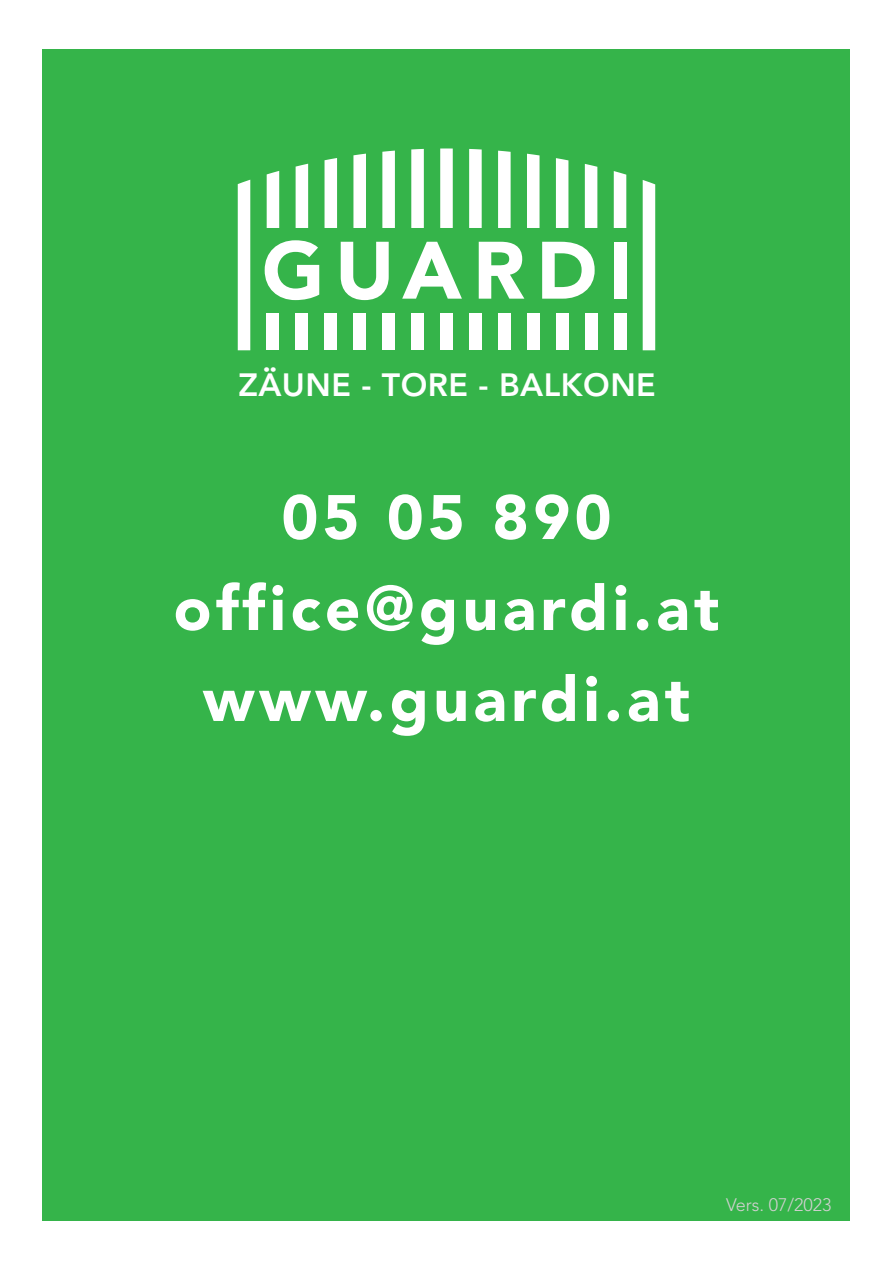
<style>
.page{position:relative;width:893px;height:1263px;background:#fff}
.page>*{position:absolute;margin:0;border:0;box-sizing:border-box;transform-origin:0 0}
.t1{font:900 62.1px "Avenir LT Std";letter-spacing:.07em;color:#fff}
.t2{font:800 31.95px "Avenir LT Std";letter-spacing:.015em;color:#fff}
.t3{font:300 18px "Avenir LT Std";color:#d1d0d0}
</style>
<div class="page">
<div style="left:43px;top:49px;width:807px;height:1171px;background:#35b44a"></div>
<svg style="left:265px;top:240px;width:54px;height:60px"></svg>
<svg style="left:341px;top:242px;width:48px;height:58px"></svg>
<svg style="left:402px;top:242px;width:60px;height:57px"></svg>
<svg style="left:479px;top:242px;width:45px;height:57px"></svg>
<svg style="left:542px;top:242px;width:53px;height:57px"></svg>
<div style="left:643px;top:180px;width:12px;height:170px;background:#fff"></div>
<svg style="left:614px;top:171px;width:12px;height:57px"></svg>
<div style="left:614px;top:313px;width:12px;height:37px;background:#fff"></div>
<div style="left:585px;top:313px;width:12px;height:37px;background:#fff"></div>
<svg style="left:585px;top:164px;width:12px;height:64px"></svg>
<svg style="left:556px;top:158px;width:12px;height:70px"></svg>
<div style="left:556px;top:313px;width:12px;height:37px;background:#fff"></div>
<svg style="left:527px;top:154px;width:12px;height:74px"></svg>
<div style="left:527px;top:313px;width:12px;height:37px;background:#fff"></div>
<div style="left:498px;top:313px;width:13px;height:37px;background:#fff"></div>
<svg style="left:498px;top:151px;width:13px;height:77px"></svg>
<svg style="left:469px;top:149px;width:13px;height:79px"></svg>
<div style="left:469px;top:313px;width:13px;height:37px;background:#fff"></div>
<div style="left:440px;top:313px;width:13px;height:37px;background:#fff"></div>
<svg style="left:440px;top:148px;width:13px;height:80px"></svg>
<div style="left:411px;top:313px;width:13px;height:37px;background:#fff"></div>
<svg style="left:411px;top:149px;width:13px;height:79px"></svg>
<div style="left:382px;top:313px;width:13px;height:37px;background:#fff"></div>
<svg style="left:382px;top:151px;width:13px;height:77px"></svg>
<div style="left:353px;top:313px;width:13px;height:37px;background:#fff"></div>
<svg style="left:353px;top:154px;width:13px;height:74px"></svg>
<div style="left:325px;top:313px;width:12px;height:37px;background:#fff"></div>
<svg style="left:325px;top:158px;width:12px;height:70px"></svg>
<svg style="left:296px;top:164px;width:12px;height:64px"></svg>
<div style="left:296px;top:313px;width:12px;height:37px;background:#fff"></div>
<svg style="left:267px;top:171px;width:12px;height:57px"></svg>
<div style="left:267px;top:313px;width:12px;height:37px;background:#fff"></div>
<div style="left:238px;top:180px;width:12px;height:170px;background:#fff"></div>
<div style="left:614px;top:242px;width:12px;height:57px;background:#fff"></div>
<p class="t2" style="left:238px;top:366px;width:419px">ZÄUNE - TORE - BALKONE</p>
<p class="t1" style="left:282px;top:480px;width:331px">05 05 890</p>
<p class="t1" style="left:174px;top:571px;width:547px">office@guardi.at</p>
<p class="t1" style="left:203px;top:662px;width:489px">www.guardi.at</p>
<p class="t3" style="left:726px;top:1194px;width:107px">Vers. 07/2023</p>
</div>
